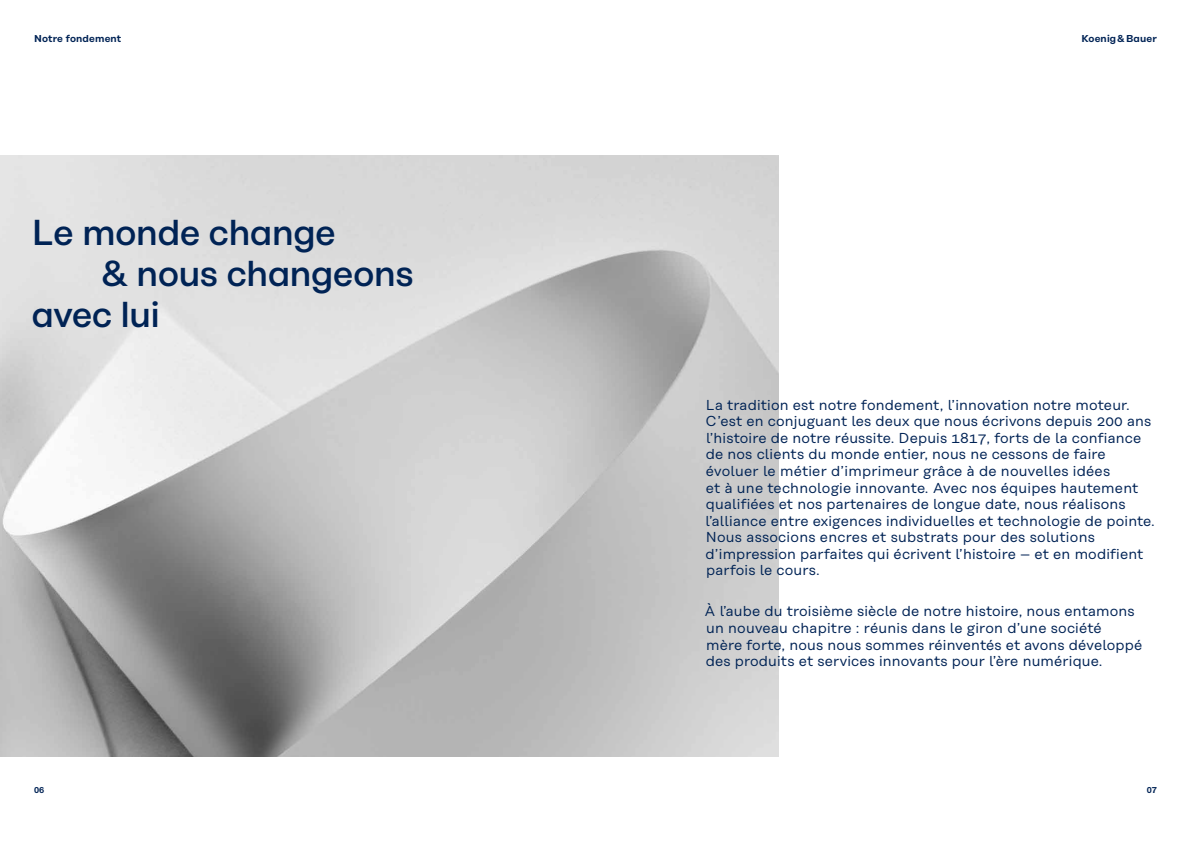
<style>
.page{position:relative;width:1191px;height:842px;background:#fff}
.page>*{position:absolute;margin:0;border:0;box-sizing:border-box;transform-origin:0 0}
.t1{font:500 36px "Koenig&Bauer Type Headline";letter-spacing:-.02em;color:#002355}
.t2{font:14.4px/16.6px "Koenig&Bauer Type Text";letter-spacing:.01em;color:#002355}
.t3{font:600 10px "Koenig&Bauer Type Headline";letter-spacing:.015em;color:#002355}
.t4{font:600 8.5px "Koenig&Bauer Type Headline";color:#002355}
</style>
<div class="page">
<img style="left:0;top:156px;width:778px;height:601px">
<p class="t3" style="left:34px;top:33px;width:89px">Notre fondement</p>
<h1 class="t1" style="left:31px;top:211px;width:306px">Le monde change</h1>
<h1 class="t1" style="left:103px;top:252px;width:312px">&amp; nous changeons</h1>
<h1 class="t1" style="left:31px;top:294px;width:130px">avec lui</h1>
<p class="t3" style="left:1081px;top:33px;width:77px">Koenig &amp; Bauer</p>
<p class="t2" style="left:705px;top:396px;width:451px">La tradition est notre fondement, l’innovation notre moteur.<br>C’est en conjuguant les deux que nous écrivons depuis 200 ans l’histoire de notre réussite. Depuis 1817, forts de la confiance de nos clients du monde entier, nous ne cessons de faire évoluer le métier d’imprimeur grâce à de nouvelles idées<br>et à une technologie innovante. Avec nos équipes hautement qualifiées et nos partenaires de longue date, nous réalisons l’alliance entre exigences individuelles et technologie de pointe.<br>Nous associons encres et substrats pour des solutions d’impression parfaites qui écrivent l’histoire – et en modifient parfois le cours.</p>
<p class="t2" style="left:704px;top:603px;width:439px">À l’aube du troisième siècle de notre histoire, nous entamons un nouveau chapitre : réunis dans le giron d’une société<br>mère forte, nous nous sommes réinventés et avons développé des produits et services innovants pour l’ère numérique.</p>
<p class="t4" style="left:34px;top:785px;width:12px">06</p>
<p class="t4" style="left:1146px;top:785px;width:12px">07</p>
</div>
